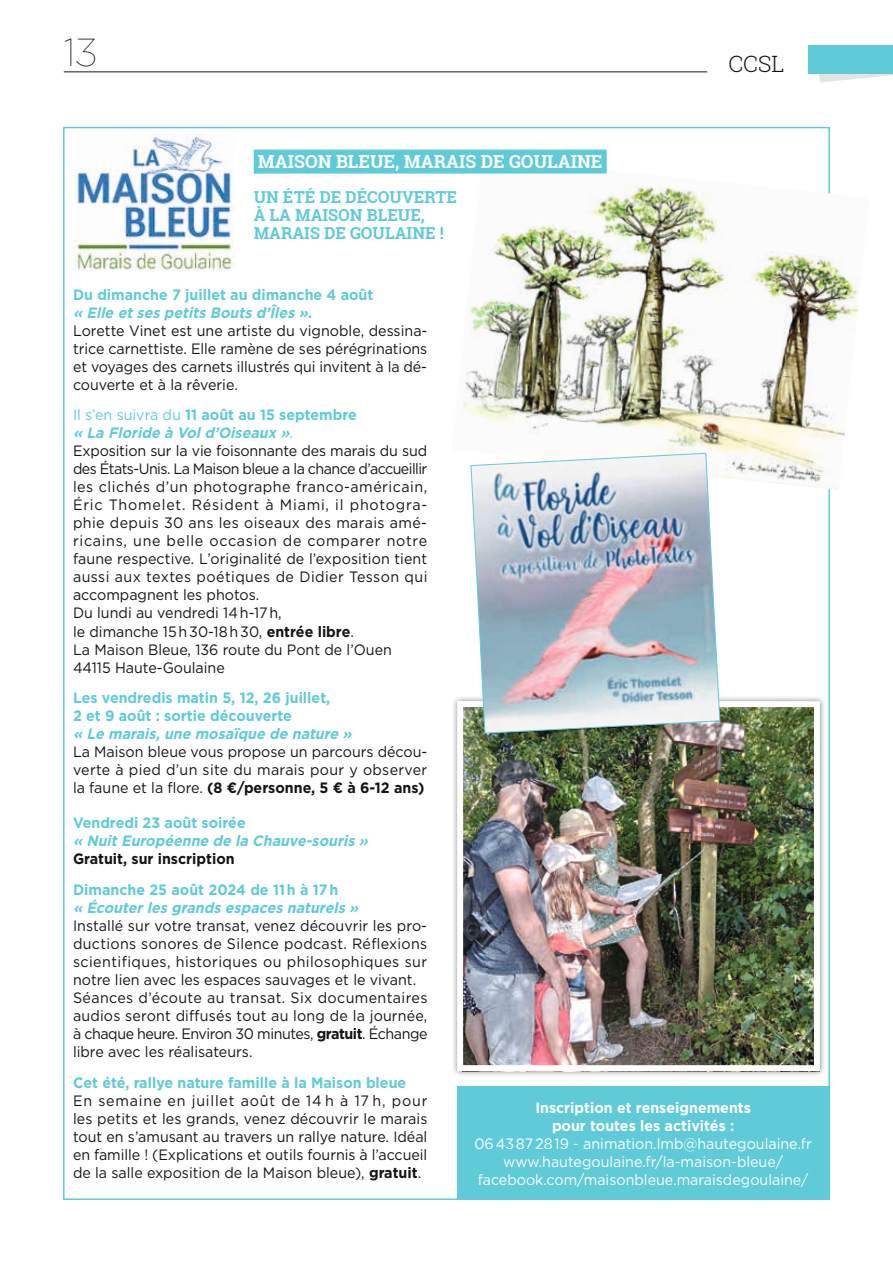
<style>
.page{position:relative;width:893px;height:1263px;background:#fff}
.page>*{position:absolute;margin:0;border:0;box-sizing:border-box;transform-origin:0 0}
.t1{font:100 39px "Gotham";color:#131413}
.t2{font:300 22.5px "Roboto Slab";color:#131413}
.t3{font:700 18px "Roboto Slab";color:#fff}
.t4{font:700 16.5px/18px "Roboto Slab";color:#5fcbd8}
.t5{font:15px/18px "Gotham";letter-spacing:.005em;color:#131413;text-align:justify;scale:.95 1}
.t6{font:700 15px/18px "Gotham";color:#5fcbd8;scale:.95 1}
.t7{font:italic 700 15px "Gotham";color:#5fcbd8;scale:.95 1}
.t8{font:15px/18px "Gotham";color:#fff;text-align:center;scale:.95 1}
.t9{font:700 15px/18px "Gotham";color:#fff;text-align:center;scale:.95 1}
.t10{font:700 15px "Gotham";color:#131413;scale:.95 1}
.s1{color:#5fcbd8}
.s2{font-weight:700;color:#5fcbd8}
.s3{font-weight:700;font-style:italic;color:#5fcbd8}
.s4{font-weight:700}
</style>
<div class="page">
<svg style="left:819px;top:74px;width:74px;height:9px"></svg>
<div style="left:808px;top:45px;width:85px;height:29px;background:#5fcbd8"></div>
<hr style="left:64px;top:72px;width:643px;height:1px;background:#131413">
<img style="left:462px;top:157px;width:397px;height:333px">
<img style="left:73px;top:135px;width:161px;height:136px">
<div style="left:457px;top:1086px;width:372px;height:113px;background:#5fcbd8"></div>
<div style="left:451px;top:695px;width:375px;height:382px;background:#131413;opacity:.5"></div>
<img style="left:464px;top:708px;width:349px;height:356px">
<div style="left:457px;top:701px;width:363px;height:370px;border:6px solid #fff"></div>
<div style="left:254px;top:150px;width:353px;height:24px;background:#5fcbd8"></div>
<img style="left:485px;top:734px;width:227px;height:14px">
<img style="left:470px;top:452px;width:251px;height:282px">
<h1 class="t1" style="left:64px;top:28px;width:35px">13</h1>
<p class="t3" style="left:258px;top:149px;width:346px">MAISON BLEUE, MARAIS DE GOULAINE</p>
<p class="t4" style="left:254px;top:188px;width:205px">UN ÉTÉ DE DÉCOUVERTE<br>À LA MAISON BLEUE,<br>MARAIS DE GOULAINE !</p>
<h2 class="t2" style="left:728px;top:49px;width:58px">CCSL</h2>
<p class="t6" style="left:73px;top:285px;width:318px">Du dimanche 7 juillet au dimanche 4 août</p>
<p class="t7" style="left:73px;top:302px;width:257px">« Elle etsespetitsBoutsd’Îles ».</p>
<p class="t5" style="left:73px;top:321px;width:375px">Lorette Vinet est une artiste du vignoble, dessina&shy;trice carnettiste. Elle ramène de ses pérégrinations et voyages des carnets illustrés qui invitent à la dé&shy;couverte et à la rêverie.</p>
<p class="t5" style="left:73px;top:406px;width:375px;text-align:left"><span class="s1">Il s’en suivra du</span> <span class="s2">11 août au 15 septembre<br></span><span class="s3">« La Floride à Vold’Oiseaux »</span><span class="s1">.<br></span>Exposition sur la vie foisonnante des marais du sud des États-Unis. La Maison bleue a la chance d’accueillir les clichés d’un photographe franco-américain, Éric Thomelet. Résident à Miami, il photogra&shy;phie depuis 30 ans les oiseaux des marais amé&shy;ricains, une belle occasion de comparer notre faune respective. L’originalité de l’exposition tient aussi aux textes poétiques de Didier Tesson qui accompagnent les photos.<br>Du lundi au vendredi 14 h-17 h,<br>le dimanche 15 h 30-18 h 30, <span class="s4">entrée libre</span>.<br>La Maison Bleue, 136 route du Pont de l’Ouen 44115 Haute-Goulaine</p>
<p class="t6" style="left:73px;top:689px;width:272px">Les vendredis matin 5, 12, 26 juillet,<br>2 et 9 août : sortie découverte</p>
<p class="t7" style="left:73px;top:724px;width:299px">« Le marais,une mosaïque de nature »</p>
<p class="t5" style="left:73px;top:743px;width:374px">La Maison bleue vous propose un parcours décou&shy;verte à pied d’un site du marais pour y observer la faune et la flore. <span class="s4">(8 €/personne, 5 € à 6-12 ans)</span></p>
<p class="t6" style="left:73px;top:814px;width:183px">Vendredi 23 août soirée</p>
<p class="t7" style="left:73px;top:831px;width:316px">« NuitEuropéenne de la Chauve-souris »</p>
<p class="t10" style="left:73px;top:849px;width:172px">Gratuit, sur inscription</p>
<p class="t6" style="left:73px;top:881px;width:281px">Dimanche 25 août 2024 de 11 h à 17 h</p>
<p class="t7" style="left:73px;top:898px;width:306px">« Écouterlesgrandsespacesnaturels »</p>
<p class="t5" style="left:73px;top:916px;width:375px;text-align:left">Installé sur votre transat, venez découvrir les pro&shy;ductions sonores de Silence podcast. Réflexions scientifiques, historiques ou philosophiques sur notre lien avec les espaces sauvages et le vivant.<br>Séances d’écoute au transat. Six documentaires audios seront diffusés tout au long de la journée, à chaque heure. Environ 30 minutes, <span class="s4">gratuit</span>. Échange libre avec les réalisateurs.</p>
<p class="t6" style="left:73px;top:1073px;width:352px">Cet été, rallye nature famille à la Maison bleue</p>
<p class="t5" style="left:73px;top:1091px;width:375px">En semaine en juillet août de 14 h à 17 h, pour les petits et les grands, venez découvrir le marais tout en s’amusant au travers un rallye nature. Idéal en famille ! (Explications et outils fournis à l’accueil de la salle exposition de la Maison bleue), <span class="s4">gratuit</span>.</p>
<p class="t9" style="left:535px;top:1098px;width:228px">Inscription et renseignements pour toutes les activités :</p>
<p class="t8" style="left:474px;top:1134px;width:357px">06 43 87 28 19 - animation.lmb@hautegoulaine.fr www.hautegoulaine.fr/la-maison-bleue/ facebook.com/maisonbleue.maraisdegoulaine/</p>
</div>
